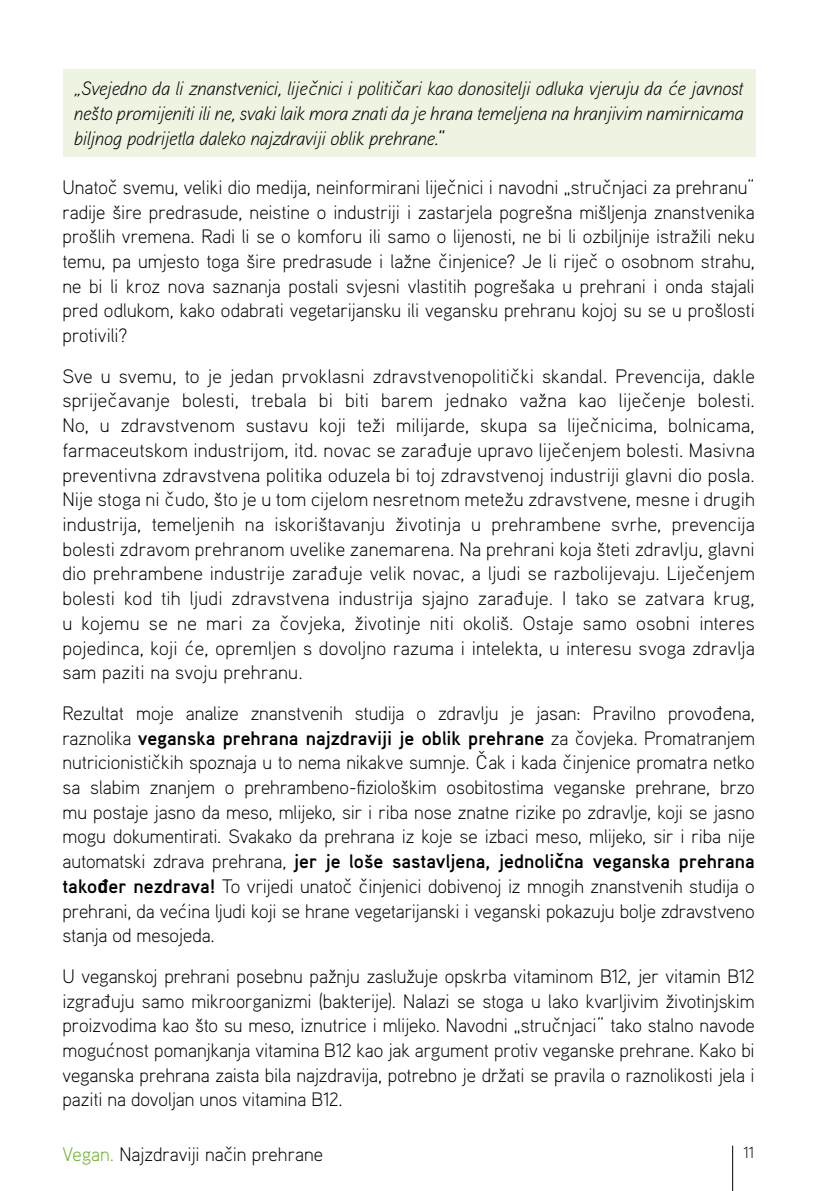
<style>
.page{position:relative;width:840px;height:1191px;background:#fff}
.page>*{position:absolute;margin:0;border:0;box-sizing:border-box;transform-origin:0 0}
.t1{font:300 19.6px/24.8px "Aaux";color:#000;text-align:justify}
.t2{font:italic 300 19.6px/24.8px "Aaux";letter-spacing:-.015em;color:#000;text-align:justify}
.t3{font:300 16px "Aaux";color:#000}
.s1{font-family:"DIN Pro"}
.s2{font-weight:700}
.s3{font-family:"DIN Pro";font-weight:700}
.s4{color:#6ab023}
</style>
<div class="page">
<hr style="left:731px;top:1145px;width:1px;height:46px;background:#000">
<div style="left:63px;top:69px;width:692px;height:87px;background:#edf4e2"></div>
<p class="t2" style="left:74px;top:75px;width:670px">„Svejedno da li znanstvenici, lije<span class="s1">č</span>nici i politi<span class="s1">č</span>ari kao donositelji odluka vjeruju da <span class="s1">ć</span>e javnost nešto promijeniti ili ne, svaki laik mora znati da je hrana temeljena na hranjivim namirnicama biljnog podrijetla daleko najzdraviji oblik prehrane.“</p>
<p class="t1" style="left:62px;top:174px;width:693px">Unato<span class="s1">č</span> svemu, veliki dio medija, neinformirani lije<span class="s1">č</span>nici i navodni „stru<span class="s1">č</span>njaci za prehranu<span class="s1">“ </span>radije šire predrasude, neistine o industriji i zastarjela pogrešna mišljenja znanstvenika prošlih vremena. Radi li se o komforu ili samo o lijenosti, ne bi li ozbiljnije istražili neku temu, pa umjesto toga šire predrasude i lažne <span class="s1">č</span>injenice? Je li rije<span class="s1">č</span> o osobnom strahu, ne bi li kroz nova saznanja postali svjesni vlastitih pogrešaka u prehrani i onda stajali pred odlukom, kako odabrati vegetarijansku ili vegansku prehranu kojoj su se u prošlosti protivili?</p>
<p class="t1" style="left:62px;top:363px;width:693px">Sve u svemu, to je jedan prvoklasni zdravstvenopoliti<span class="s1">č</span>ki skandal. Prevencija, dakle sprije<span class="s1">č</span>avanje bolesti, trebala bi biti barem jednako važna kao lije<span class="s1">č</span>enje bolesti.<br>No, u zdravstvenom sustavu koji teži milijarde, skupa sa lije<span class="s1">č</span>nicima, bolnicama, farmaceutskom industrijom, itd. novac se zara<span class="s1">đ</span>uje upravo lije<span class="s1">č</span>enjem bolesti. Masivna preventivna zdravstvena politika oduzela bi toj zdravstvenoj industriji glavni dio posla.<br>Nije stoga ni <span class="s1">č</span>udo, što je u tom cijelom nesretnom metežu zdravstvene, mesne i drugih industrija, temeljenih na iskorištavanju životinja u prehrambene svrhe, prevencija bolesti zdravom prehranom uvelike zanemarena. Na prehrani koja šteti zdravlju, glavni dio prehrambene industrije zara<span class="s1">đ</span>uje velik novac, a ljudi se razbolijevaju. Lije<span class="s1">č</span>enjem bolesti kod tih ljudi zdravstvena industrija sjajno zara<span class="s1">đ</span>uje. I tako se zatvara krug, u kojemu se ne mari za <span class="s1">č</span>ovjeka, životinje niti okoliš. Ostaje samo osobni interes pojedinca, koji <span class="s1">ć</span>e, opremljen s dovoljno razuma i intelekta, u interesu svoga zdravlja sam paziti na svoju prehranu.</p>
<p class="t1" style="left:62px;top:700px;width:693px">Rezultat moje analize znanstvenih studija o zdravlju je jasan: Pravilno provo<span class="s1">đ</span>ena, raznolika <span class="s2">veganska prehrana najzdraviji je oblik prehrane</span> za <span class="s1">č</span>ovjeka. Promatranjem nutricionisti<span class="s1">č</span>kih spoznaja u to nema nikakve sumnje. <span class="s1">Č</span>ak i kada <span class="s1">č</span>injenice promatra netko sa slabim znanjem o prehrambeno-fiziološkim osobitostima veganske prehrane, brzo mu postaje jasno da meso, mlijeko, sir i riba nose znatne rizike po zdravlje, koji se jasno mogu dokumentirati. Svakako da prehrana iz koje se izbaci meso, mlijeko, sir i riba nije automatski zdrava prehrana, <span class="s2">jer je loše sastavljena, jednoli</span><span class="s3">č</span><span class="s2">na veganska prehrana tako</span><span class="s3">đ</span><span class="s2">er nezdrava!</span> To vrijedi unato<span class="s1">č č</span>injenici dobivenoj iz mnogih znanstvenih studija o prehrani, da ve<span class="s1">ć</span>ina ljudi koji se hrane vegetarijanski i veganski pokazuju bolje zdravstveno stanja od mesojeda.</p>
<p class="t1" style="left:62px;top:963px;width:693px">U veganskoj prehrani posebnu pažnju zaslužuje opskrba vitaminom B12, jer vitamin B12 izgra<span class="s1">đ</span>uju samo mikroorganizmi (bakterije). Nalazi se stoga u lako kvarljivim životinjskim proizvodima kao što su meso, iznutrice i mlijeko. Navodni „stru<span class="s1">č</span>njaci<span class="s1">“</span> tako stalno navode mogu<span class="s1">ć</span>nost pomanjkanja vitamina B12 kao jak argument protiv veganske prehrane. Kako bi veganska prehrana zaista bila najzdravija, potrebno je držati se pravila o raznolikosti jela i paziti na dovoljan unos vitamina B12.</p>
<p class="t1" style="left:62px;top:1141px;width:262px"><span class="s4">Vegan.</span> Najzdraviji na<span class="s1">č</span>in prehrane</p>
<p class="t3" style="left:743px;top:1142px;width:12px">11</p>
</div>
